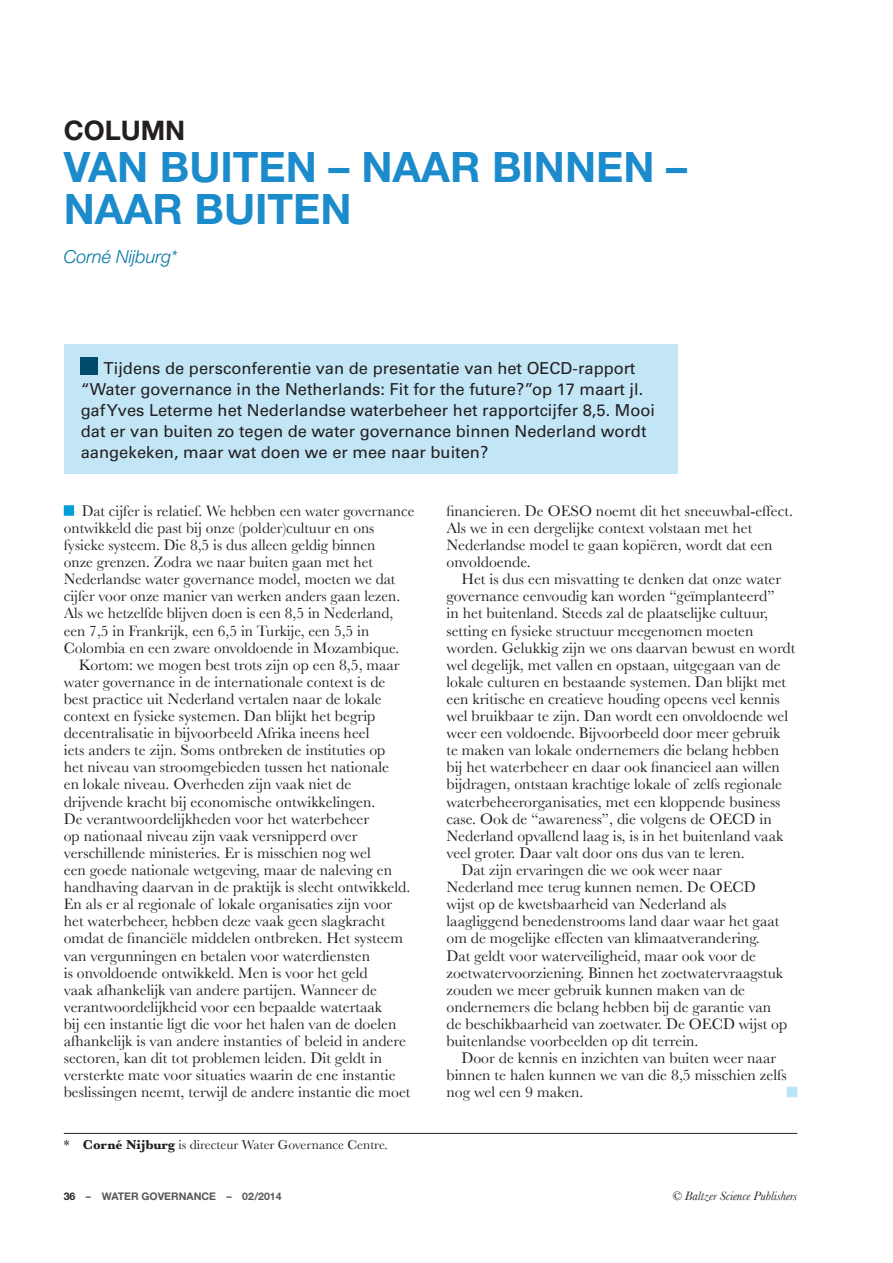
<style>
.page{position:relative;width:893px;height:1263px;background:#fff}
.page>*{position:absolute;margin:0;border:0;box-sizing:border-box;transform-origin:0 0}
.t1{font:700 42px/42px "Helvetica Neue";color:#1b8bcb}
.t2{font:700 27px "Helvetica Neue";color:#231f20}
.t3{font:italic 300 18px "Helvetica Neue";color:#0076a3}
.t4{font:16.5px/21px "Univers";color:#231f20}
.t5{font:15.75px/17.1px "Baskerville";color:#231f20}
.t6{font:13.5px "Baskerville";color:#231f20}
.t7{font:italic 12.75px "Baskerville";color:#231f20}
.t8{font:700 10.5px "Helvetica Neue";color:#57585a}
.s1{font-weight:700}
.s2{color:#231f20}
</style>
<div class="page">
<div style="left:64px;top:344px;width:613px;height:130px;background:#c3e6f6"></div>
<div style="left:81px;top:357px;width:17px;height:17px;background:#004b6c"></div>
<div style="left:64px;top:505px;width:10px;height:11px;background:#009fda"></div>
<div style="left:787px;top:1087px;width:10px;height:10px;background:#b9e5fa"></div>
<hr style="left:64px;top:1133px;width:733px;height:1px;background:#231f20">
<h2 class="t2" style="left:64px;top:114px;width:123px">COLUMN</h2>
<h1 class="t1" style="left:64px;top:145px;width:625px">VAN BUITEN – NAAR BINNEN –<br>NAAR BUITEN</h1>
<p class="t3" style="left:64px;top:246px;width:115px">Corné Nijburg*</p>
<p class="t4" style="left:81px;top:358px;width:576px;text-indent:23px">Tijdens de persconferentie van de presentatie van het OECD-rapport “Water governance in the Netherlands: Fit for the future?”op 17 maart jl. gaf Yves Leterme het Nederlandse waterbeheer het rapportcijfer 8,5. Mooi dat er van buiten zo tegen de water governance binnen Nederland wordt aangekeken, maar wat doen we er mee naar buiten?</p>
<p class="t5" style="left:82px;top:502px;width:334px">Dat cijfer is relatief. We hebben een water governance</p>
<p class="t5" style="left:64px;top:519px;width:312px">ontwikkeld die past bij onze (polder)cultuur en ons</p>
<p class="t5" style="left:64px;top:536px;width:313px">fysieke systeem. Die 8,5 is dus alleen geldig binnen</p>
<p class="t5" style="left:64px;top:553px;width:311px">onze grenzen. Zodra we naar buiten gaan met het</p>
<p class="t5" style="left:64px;top:570px;width:333px">Nederlandse water governance model, moeten we dat</p>
<p class="t5" style="left:64px;top:587px;width:338px">cijfer voor onze manier van werken anders gaan lezen.</p>
<p class="t5" style="left:64px;top:605px;width:331px">Als we hetzelfde blijven doen is een 8,5 in Nederland,</p>
<p class="t5" style="left:64px;top:622px;width:307px">een 7,5 in Frankrijk, een 6,5 in Turkije, een 5,5 in</p>
<p class="t5" style="left:64px;top:639px;width:337px">Colombia en een zware onvoldoende in Mozambique.</p>
<p class="t5" style="left:79px;top:656px;width:323px">Kortom: we mogen best trots zijn op een 8,5, maar</p>
<p class="t5" style="left:64px;top:673px;width:323px">water governance in de internationale context is de</p>
<p class="t5" style="left:64px;top:690px;width:319px">best practice uit Nederland vertalen naar de lokale</p>
<p class="t5" style="left:64px;top:707px;width:313px">context en fysieke systemen. Dan blijkt het begrip</p>
<p class="t5" style="left:64px;top:724px;width:307px">decentralisatie in bijvoorbeeld Afrika ineens heel</p>
<p class="t5" style="left:64px;top:741px;width:323px">iets anders te zijn. Soms ontbreken de instituties op</p>
<p class="t5" style="left:64px;top:758px;width:327px">het niveau van stroomgebieden tussen het nationale</p>
<p class="t5" style="left:64px;top:776px;width:289px">en lokale niveau. Overheden zijn vaak niet de</p>
<p class="t5" style="left:64px;top:793px;width:313px">drijvende kracht bij economische ontwikkelingen.</p>
<p class="t5" style="left:64px;top:810px;width:307px">De verantwoordelijkheden voor het waterbeheer</p>
<p class="t5" style="left:64px;top:827px;width:295px">op nationaal niveau zijn vaak versnipperd over</p>
<p class="t5" style="left:64px;top:844px;width:309px">verschillende ministeries. Er is misschien nog wel</p>
<p class="t5" style="left:64px;top:861px;width:330px">een goede nationale wetgeving, maar de naleving en</p>
<p class="t5" style="left:64px;top:878px;width:348px">handhaving daarvan in de praktijk is slecht ontwikkeld.</p>
<p class="t5" style="left:64px;top:895px;width:330px">En als er al regionale of lokale organisaties zijn voor</p>
<p class="t5" style="left:64px;top:912px;width:323px">het waterbeheer, hebben deze vaak geen slagkracht</p>
<p class="t5" style="left:64px;top:929px;width:341px">omdat de financiële middelen ontbreken. Het systeem</p>
<p class="t5" style="left:64px;top:947px;width:308px">van vergunningen en betalen voor waterdiensten</p>
<p class="t5" style="left:64px;top:964px;width:305px">is onvoldoende ontwikkeld. Men is voor het geld</p>
<p class="t5" style="left:64px;top:981px;width:315px">vaak afhankelijk van andere partijen. Wanneer de</p>
<p class="t5" style="left:64px;top:998px;width:320px">verantwoordelijkheid voor een bepaalde watertaak</p>
<p class="t5" style="left:64px;top:1015px;width:334px">bij een instantie ligt die voor het halen van de doelen</p>
<p class="t5" style="left:64px;top:1032px;width:344px">afhankelijk is van andere instanties of beleid in andere</p>
<p class="t5" style="left:64px;top:1049px;width:320px">sectoren, kan dit tot problemen leiden. Dit geldt in</p>
<p class="t5" style="left:64px;top:1066px;width:333px">versterkte mate voor situaties waarin de ene instantie</p>
<p class="t5" style="left:64px;top:1083px;width:348px">beslissingen neemt, terwijl de andere instantie die moet</p>
<p class="t6" style="left:64px;top:1136px;width:326px">* <span class="s1">Corné Nijburg</span> is directeur Water Governance Centre.</p>
<p class="t5" style="left:446px;top:502px;width:348px">financieren. De OESO noemt dit het sneeuwbal-effect.<br>Als we in een dergelijke context volstaan met het Nederlandse model te gaan kopiëren, wordt dat een onvoldoende.</p>
<p class="t5" style="left:461px;top:570px;width:321px">Het is dus een misvatting te denken dat onze water</p>
<p class="t5" style="left:446px;top:587px;width:330px">governance eenvoudig kan worden “geïmplanteerd”</p>
<p class="t5" style="left:446px;top:605px;width:323px">in het buitenland. Steeds zal de plaatselijke cultuur,</p>
<p class="t5" style="left:446px;top:622px;width:309px">setting en fysieke structuur meegenomen moeten</p>
<p class="t5" style="left:446px;top:639px;width:350px">worden. Gelukkig zijn we ons daarvan bewust en wordt</p>
<p class="t5" style="left:446px;top:656px;width:336px">wel degelijk, met vallen en opstaan, uitgegaan van de</p>
<p class="t5" style="left:446px;top:673px;width:341px">lokale culturen en bestaande systemen. Dan blijkt met</p>
<p class="t5" style="left:446px;top:690px;width:335px">een kritische en creatieve houding opeens veel kennis</p>
<p class="t5" style="left:446px;top:707px;width:343px">wel bruikbaar te zijn. Dan wordt een onvoldoende wel</p>
<p class="t5" style="left:446px;top:724px;width:335px">weer een voldoende. Bijvoorbeeld door meer gebruik</p>
<p class="t5" style="left:446px;top:741px;width:334px">te maken van lokale ondernemers die belang hebben</p>
<p class="t5" style="left:446px;top:758px;width:335px">bij het waterbeheer en daar ook financieel aan willen</p>
<p class="t5" style="left:446px;top:776px;width:337px">bijdragen, ontstaan krachtige lokale of zelfs regionale</p>
<p class="t5" style="left:446px;top:793px;width:335px">waterbeheerorganisaties, met een kloppende business</p>
<p class="t5" style="left:446px;top:810px;width:327px">case. Ook de “awareness”, die volgens de OECD in</p>
<p class="t5" style="left:446px;top:827px;width:338px">Nederland opvallend laag is, is in het buitenland vaak</p>
<p class="t5" style="left:446px;top:844px;width:300px">veel groter. Daar valt door ons dus van te leren.</p>
<p class="t5" style="left:461px;top:861px;width:262px">Dat zijn ervaringen die we ook weer naar</p>
<p class="t5" style="left:446px;top:878px;width:311px">Nederland mee terug kunnen nemen. De OECD</p>
<p class="t5" style="left:446px;top:895px;width:281px">wijst op de kwetsbaarheid van Nederland als</p>
<p class="t5" style="left:446px;top:912px;width:334px">laagliggend benedenstrooms land daar waar het gaat</p>
<p class="t5" style="left:446px;top:930px;width:315px">om de mogelijke effecten van klimaatverandering.</p>
<p class="t5" style="left:446px;top:947px;width:311px">Dat geldt voor waterveiligheid, maar ook voor de</p>
<p class="t5" style="left:446px;top:964px;width:338px">zoetwatervoorziening. Binnen het zoetwatervraagstuk</p>
<p class="t5" style="left:446px;top:981px;width:300px">zouden we meer gebruik kunnen maken van de</p>
<p class="t5" style="left:446px;top:998px;width:326px">ondernemers die belang hebben bij de garantie van</p>
<p class="t5" style="left:446px;top:1015px;width:342px">de beschikbaarheid van zoetwater. De OECD wijst op</p>
<p class="t5" style="left:446px;top:1032px;width:254px">buitenlandse voorbeelden op dit terrein.</p>
<p class="t5" style="left:461px;top:1049px;width:316px">Door de kennis en inzichten van buiten weer naar</p>
<p class="t5" style="left:446px;top:1066px;width:342px">binnen te halen kunnen we van die 8,5 misschien zelfs</p>
<p class="t5" style="left:446px;top:1083px;width:139px">nog wel een 9 maken.</p>
<p class="t8" style="left:64px;top:1189px;width:219px"><span class="s2">36</span> – WATER GOVERNANCE – 02/2014</p>
<p class="t7" style="left:672px;top:1188px;width:127px">© Baltzer Science Publishers</p>
</div>
